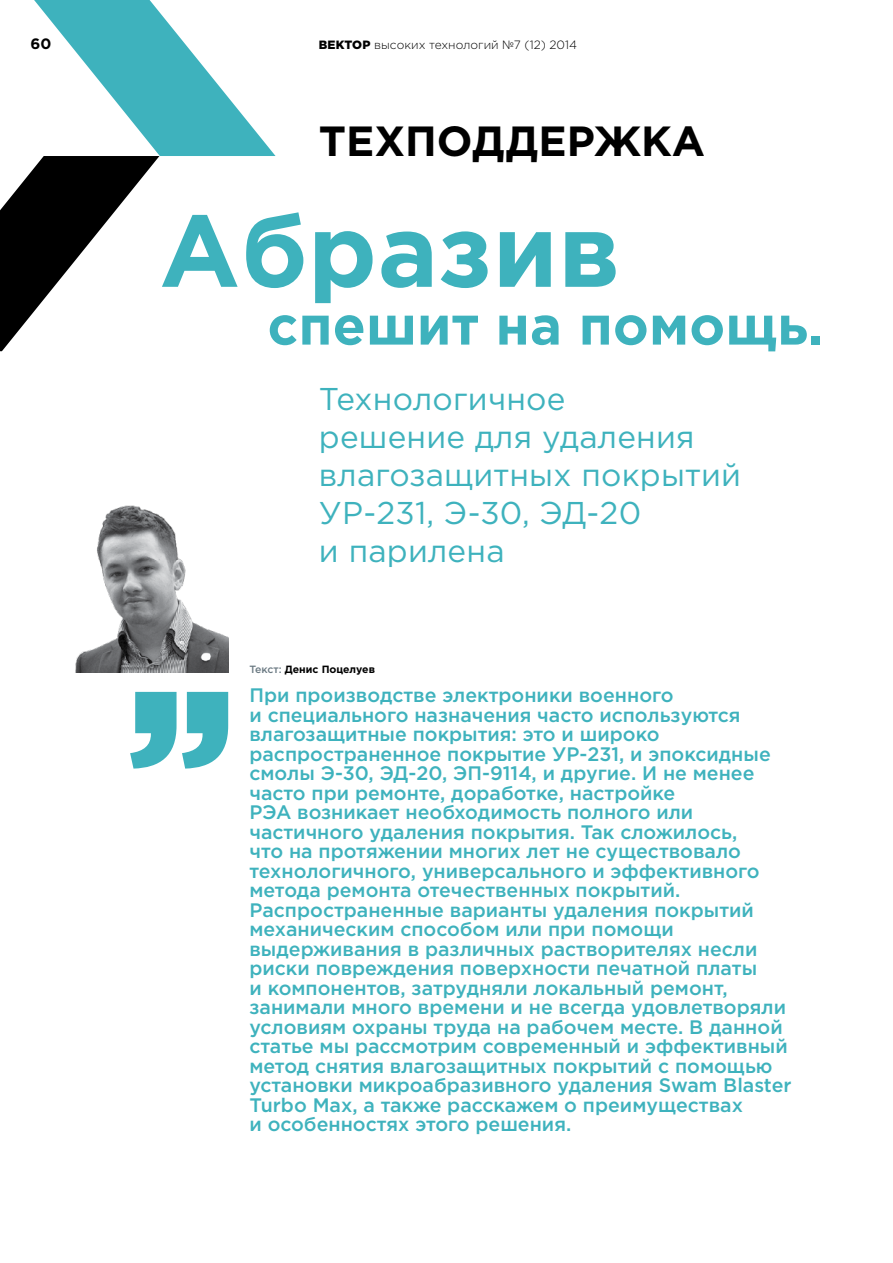
<style>
.page{position:relative;width:893px;height:1263px;background:#fff}
.page>*{position:absolute;margin:0;border:0;box-sizing:border-box;transform-origin:0 0}
.t1{font:700 102px "Gotham Pro";letter-spacing:.005em;color:#3eb2bd}
.t2{font:700 54px "Gotham Pro";letter-spacing:.005em;color:#3eb2bd}
.t3{font:700 42.15px "Gotham Pro";color:#000}
.t4{font:31.5px/37.8px "Gotham Pro";letter-spacing:.005em;color:#3eb2bd}
.t5{font:500 19.5px/19.5px "Gotham Pro";color:#3eb2bd}
.t6{font:700 15px "Gotham Pro";color:#000}
.t7{font:300 12px "Gotham Pro";color:#000}
.t8{font:700 10.5px "Gotham Pro";color:#000}
.s1{font-weight:900}
.s2{font-weight:500;color:#6a7982}
</style>
<div class="page">
<svg style="left:0;top:0;width:276px;height:351px"></svg>
<svg style="left:130px;top:692px;width:98px;height:77px"></svg>
<img style="left:75px;top:505px;width:154px;height:168px">
<p class="t6" style="left:31px;top:35px;width:22px">60</p>
<p class="t7" style="left:319px;top:38px;width:260px"><span class="s1">ВЕКТОР</span> высоких технологий №7 (12) 2014</p>
<h3 class="t3" style="left:319px;top:117px;width:388px">ТЕХПОДДЕРЖКА</h3>
<h1 class="t1" style="left:159px;top:192px;width:462px">Абразив</h1>
<h2 class="t2" style="left:267px;top:294px;width:558px">спешит на помощь.</h2>
<h3 class="t4" style="left:319px;top:380px;width:424px">Технологичное<br>решение для удаления влагозащитных покрытий<br>УР-231, Э-30, ЭД-20<br>и парилена</h3>
<p class="t8" style="left:249px;top:663px;width:127px"><span class="s2">Текст:</span> Денис Поцелуев</p>
<p class="t5" style="left:249px;top:685px;width:543px">При производстве электроники военного<br>и специального назначения часто используются влагозащитные покрытия: это и широко распространенное покрытие УР-231, и эпоксидные смолы Э-30, ЭД-20, ЭП-9114, и другие. И не менее часто при ремонте, доработке, настройке<br>РЭА возникает необходимость полного или частичного удаления покрытия. Так сложилось,<br>что на протяжении многих лет не существовало технологичного, универсального и эффективного метода ремонта отечественных покрытий.<br>Распространенные варианты удаления покрытий механическим способом или при помощи выдерживания в различных растворителях несли риски повреждения поверхности печатной платы<br>и компонентов, затрудняли локальный ремонт, занимали много времени и не всегда удовлетворяли условиям охраны труда на рабочем месте. В данной статье мы рассмотрим современный и эффективный метод снятия влагозащитных покрытий с помощью установки микроабразивного удаления Swam Blaster Turbo Max, а также расскажем о преимуществах<br>и особенностях этого решения.</p>
</div>
